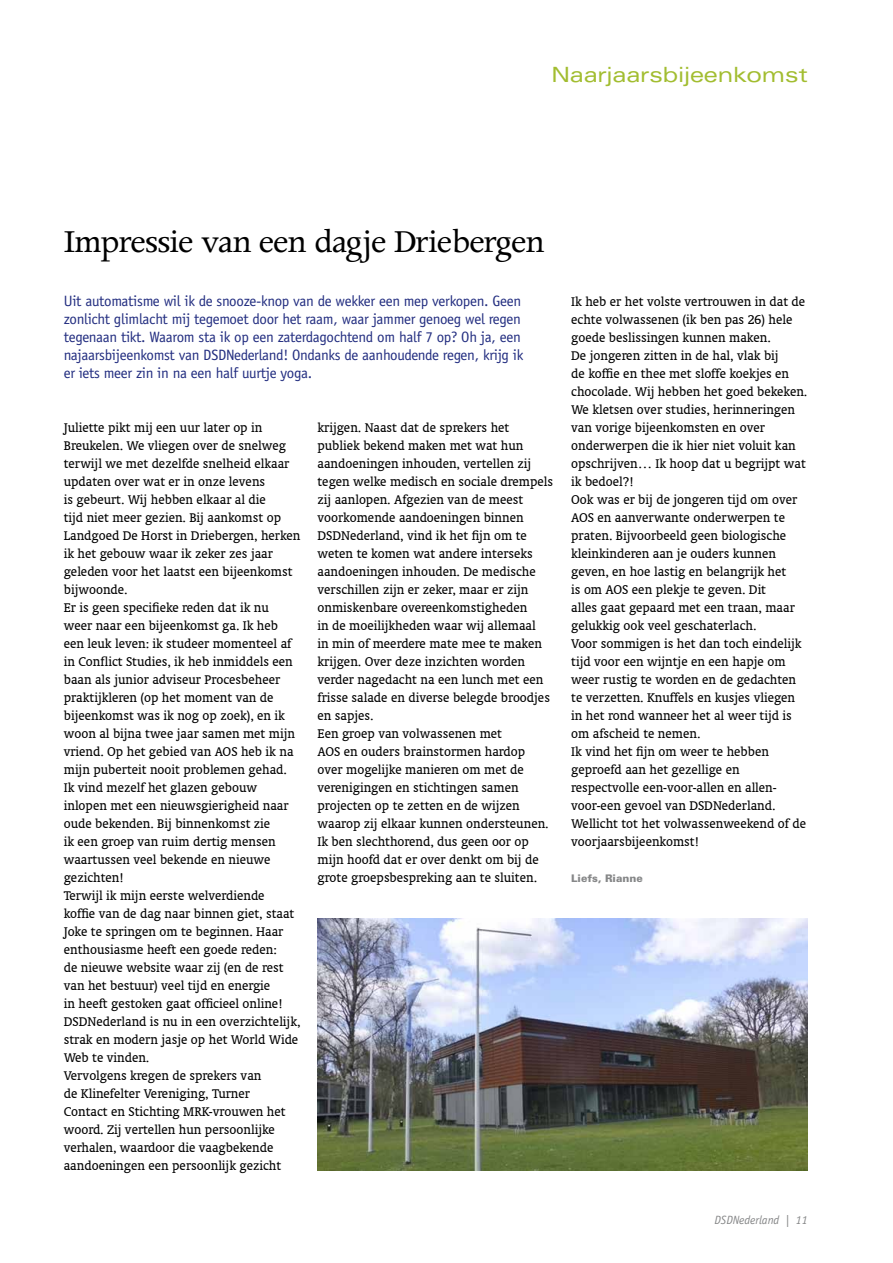
<style>
.page{position:relative;width:893px;height:1263px;background:#fff}
.page>*{position:absolute;margin:0;border:0;box-sizing:border-box;transform-origin:0 0}
.t1{font:36px "Apollo MT Std";letter-spacing:-.03em;color:#000}
.t2{font:expanded 21px "Univers LT Std";letter-spacing:-.01em;color:#a2bd30}
.t3{font:15px/18px "Officina Sans LT";letter-spacing:-.02em;color:#222d80}
.t4{font:14.25px/18px "Oranda BT";color:#000}
.t5{font:italic 12px "Officina Sans LT";color:#868788}
.t6{font:900 10.5px "Univers LT";color:#868788}
</style>
<div class="page">
<img style="left:317px;top:918px;width:491px;height:252px">
<h2 class="t2" style="left:551px;top:62px;width:258px">Naarjaarsbijeenkomst</h2>
<h1 class="t1" style="left:64px;top:222px;width:483px">Impressie van een dagje Driebergen</h1>
<p class="t3" style="left:64px;top:292px;width:461px">Uit automatisme wil ik de snooze-knop van de wekker een mep verkopen. Geen zonlicht glimlacht mij tegemoet door het raam, waar jammer genoeg wel regen tegenaan tikt. Waarom sta ik op een zaterdagochtend om half 7 op? Oh ja, een najaarsbijeenkomst van DSDNederland! Ondanks de aanhoudende regen, krijg ik er iets meer zin in na een half uurtje yoga.</p>
<p class="t4" style="left:64px;top:418px;width:238px">Juliette pikt mij een uur later op in Breukelen. We vliegen over de snelweg terwijl we met dezelfde snelheid elkaar updaten over wat er in onze levens<br>is gebeurt. Wij hebben elkaar al die<br>tijd niet meer gezien. Bij aankomst op Landgoed De Horst in Driebergen, herken ik het gebouw waar ik zeker zes jaar geleden voor het laatst een bijeenkomst bijwoonde.<br>Er is geen specifieke reden dat ik nu weer naar een bijeenkomst ga. Ik heb een leuk leven: ik studeer momenteel af in Conflict Studies, ik heb inmiddels een baan als junior adviseur Procesbeheer praktijkleren (op het moment van de bijeenkomst was ik nog op zoek), en ik woon al bijna twee jaar samen met mijn vriend. Op het gebied van AOS heb ik na mijn puberteit nooit problemen gehad.<br>Ik vind mezelf het glazen gebouw inlopen met een nieuwsgierigheid naar oude bekenden. Bij binnenkomst zie<br>ik een groep van ruim dertig mensen waartussen veel bekende en nieuwe gezichten!<br>Terwijl ik mijn eerste welverdiende<br>koffie van de dag naar binnen giet, staat Joke te springen om te beginnen. Haar enthousiasme heeft een goede reden:<br>de nieuwe website waar zij (en de rest van het bestuur) veel tijd en energie<br>in heeft gestoken gaat officieel online!<br>DSDNederland is nu in een overzichtelijk, strak en modern jasje op het World Wide Web te vinden.<br>Vervolgens kregen de sprekers van<br>de Klinefelter Vereniging, Turner<br>Contact en Stichting MRK-vrouwen het woord. Zij vertellen hun persoonlijke verhalen, waardoor die vaagbekende aandoeningen een persoonlijk gezicht</p>
<p class="t4" style="left:317px;top:418px;width:237px">krijgen. Naast dat de sprekers het publiek bekend maken met wat hun aandoeningen inhouden, vertellen zij tegen welke medisch en sociale drempels zij aanlopen. Afgezien van de meest voorkomende aandoeningen binnen DSDNederland, vind ik het fijn om te weten te komen wat andere interseks aandoeningen inhouden. De medische verschillen zijn er zeker, maar er zijn onmiskenbare overeenkomstigheden<br>in de moeilijkheden waar wij allemaal<br>in min of meerdere mate mee te maken krijgen. Over deze inzichten worden verder nagedacht na een lunch met een frisse salade en diverse belegde broodjes en sapjes.<br>Een groep van volwassenen met<br>AOS en ouders brainstormen hardop over mogelijke manieren om met de verenigingen en stichtingen samen projecten op te zetten en de wijzen waarop zij elkaar kunnen ondersteunen.<br>Ik ben slechthorend, dus geen oor op mijn hoofd dat er over denkt om bij de grote groepsbespreking aan te sluiten.</p>
<p class="t4" style="left:571px;top:292px;width:238px">Ik heb er het volste vertrouwen in dat de echte volwassenen (ik ben pas 26) hele goede beslissingen kunnen maken.<br>De jongeren zitten in de hal, vlak bij<br>de koffie en thee met sloffe koekjes en chocolade. Wij hebben het goed bekeken.<br>We kletsen over studies, herinneringen van vorige bijeenkomsten en over onderwerpen die ik hier niet voluit kan opschrijven… Ik hoop dat u begrijpt wat ik bedoel?!<br>Ook was er bij de jongeren tijd om over AOS en aanverwante onderwerpen te praten. Bijvoorbeeld geen biologische kleinkinderen aan je ouders kunnen geven, en hoe lastig en belangrijk het<br>is om AOS een plekje te geven. Dit<br>alles gaat gepaard met een traan, maar gelukkig ook veel geschaterlach.<br>Voor sommigen is het dan toch eindelijk tijd voor een wijntje en een hapje om weer rustig te worden en de gedachten te verzetten. Knuffels en kusjes vliegen in het rond wanneer het al weer tijd is om afscheid te nemen.<br>Ik vind het fijn om weer te hebben geproefd aan het gezellige en respectvolle een-voor-allen en allen&shy;voor-een gevoel van DSDNederland.<br>Wellicht tot het volwassenweekend of de voorjaarsbijeenkomst!</p>
<p class="t6" style="left:571px;top:872px;width:73px">Liefs, Rianne</p>
<p class="t5" style="left:714px;top:1213px;width:95px">DSDNederland | 11</p>
</div>
